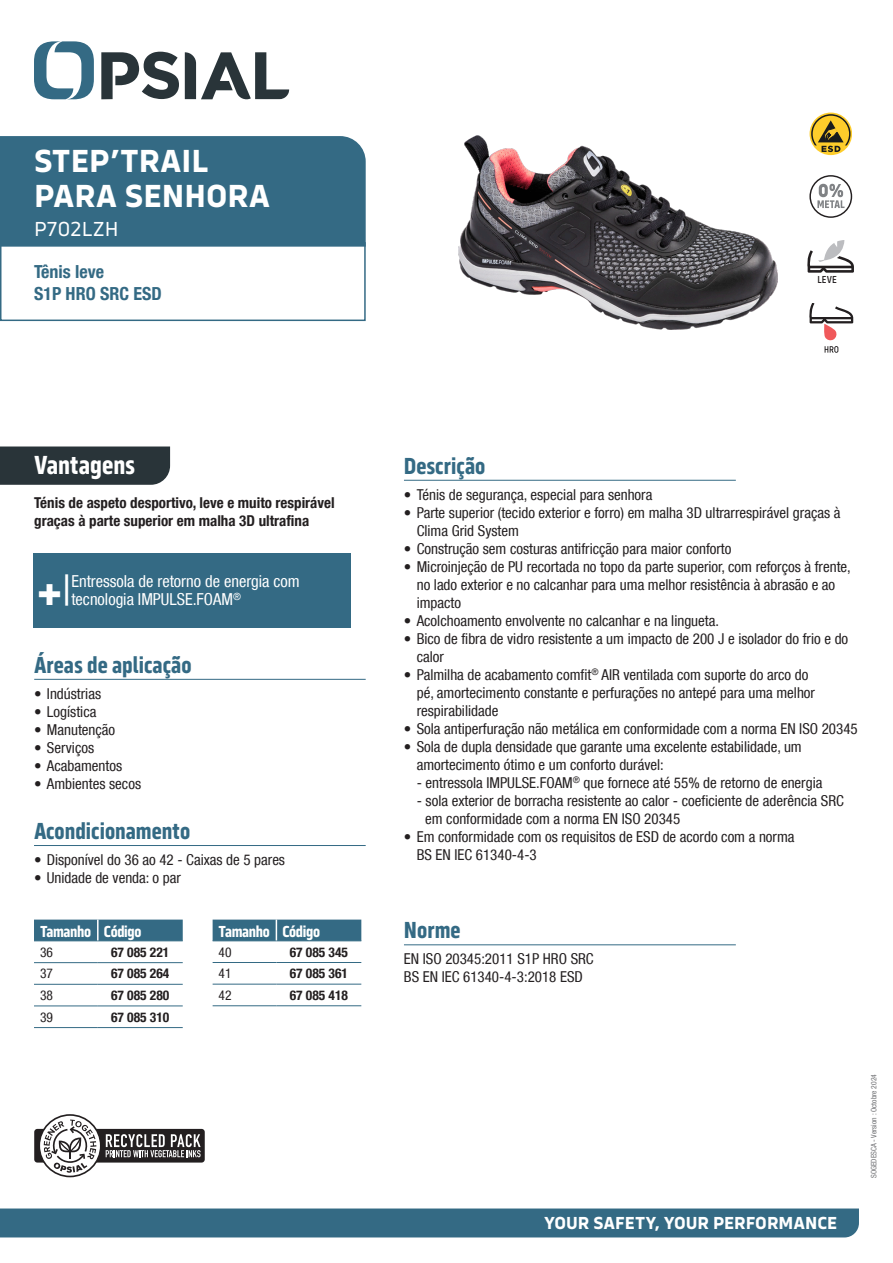
<style>
.page{position:relative;width:893px;height:1263px;background:#fff}
.page>*{position:absolute;margin:0;border:0;box-sizing:border-box;transform-origin:0 0}
.PLUS_PRODUIT_TXT{font:900 condensed 41.7px "Helvetica Neue LT Com";color:#fff}
.NOM_PRODUIT_NC{font:700 33px/34.5px "Serca";color:#fff}
.Benefices{font:700 27px "Serca Condensed";color:#fff}
.Sous-titres{font:700 24px "Serca Condensed";color:#346a84}
.Code_P{font:21px "Serca";letter-spacing:-.005em;color:#fff}
.t1{font:700 18px "Serca";color:#fff}
.PLUS_PRODUIT{font:700 condensed 18px "Helvetica Neue LT Com";color:#346a84}
.PLUS_PRODUIT_TXT-2{font:condensed 16.5px/18px "Helvetica Neue LT Com";color:#fff}
.tableauTitre{font:700 16.5px "Serca Condensed";letter-spacing:-.02em;color:#fff}
.Texte{font:condensed 15px/18px "Helvetica Neue LT Com";color:#231f20}
.Puces_benefices{font:700 condensed 15px/18px "Helvetica Neue LT Com";color:#231f20}
.Puces_texte_regular{font:condensed 15px "Helvetica Neue LT Com";color:#231f20}
.TableauCode{font:700 condensed 13.5px "Helvetica Neue LT Com";color:#231f20}
.tableau{font:condensed 13.5px "Helvetica Neue LT Com";color:#231f20}
.Puces_texte_regular-2{font:500 10.5px "Serca Condensed";color:#231f20}
.Date{font:condensed 7.5px "Helvetica Neue LT Com";color:#6c6d70}
.s1{font-weight:400}
</style>
<div class="page">
<svg style="left:34px;top:41px;width:60px;height:58px"></svg>
<svg style="left:185px;top:52px;width:104px;height:48px"></svg>
<svg style="left:101px;top:52px;width:78px;height:47px"></svg>
<div style="left:0;top:1208px;width:859px;height:29px;background:#346a84"></div>
<hr style="left:34px;top:845px;width:332px;height:1px;background:#346a84">
<div style="left:34px;top:919px;width:149px;height:21px;background:#346a84"></div>
<hr style="left:34px;top:940px;width:64px;height:1px;background:#346a84">
<hr style="left:98px;top:940px;width:85px;height:1px;background:#346a84">
<hr style="left:34px;top:962px;width:64px;height:1px;background:#346a84">
<hr style="left:98px;top:962px;width:85px;height:1px;background:#346a84">
<hr style="left:34px;top:984px;width:64px;height:1px;background:#346a84">
<hr style="left:98px;top:984px;width:85px;height:1px;background:#346a84">
<hr style="left:34px;top:1005px;width:64px;height:1px;background:#346a84">
<hr style="left:98px;top:1005px;width:85px;height:1px;background:#346a84">
<hr style="left:34px;top:1027px;width:64px;height:1px;background:#346a84">
<hr style="left:98px;top:1027px;width:85px;height:1px;background:#346a84">
<hr style="left:97px;top:919px;width:2px;height:21px;background:#fff">
<hr style="left:213px;top:962px;width:63px;height:1px;background:#346a84">
<hr style="left:276px;top:962px;width:85px;height:1px;background:#346a84">
<hr style="left:213px;top:984px;width:63px;height:1px;background:#346a84">
<hr style="left:276px;top:984px;width:85px;height:1px;background:#346a84">
<hr style="left:213px;top:1005px;width:63px;height:1px;background:#346a84">
<hr style="left:276px;top:1005px;width:85px;height:1px;background:#346a84">
<svg style="left:213px;top:919px;width:148px;height:22px;background:#3b6f88"></svg>
<hr style="left:404px;top:480px;width:332px;height:1px;background:#346a84">
<div style="left:0;top:446px;width:170px;height:39px;background:#293439"></div>
<div style="left:0;top:242px;width:366px;height:79px;border:2px solid #346a84"></div>
<div style="left:0;top:136px;width:366px;height:111px;background:#346a84"></div>
<hr style="left:34px;top:679px;width:332px;height:1px;background:#346a84">
<hr style="left:404px;top:944px;width:332px;height:1px;background:#346a84">
<div style="left:34px;top:1129px;width:171px;height:33px;background:#231f20;border-radius:3px"></div>
<svg style="left:38px;top:1114px;width:163px;height:63px"></svg>
<div style="left:809px;top:175px;width:43px;height:43px;border:1px solid #231f20;border-radius:50%"></div>
<svg style="left:809px;top:303px;width:44px;height:50px"></svg>
<svg style="left:810px;top:113px;width:42px;height:42px"></svg>
<svg style="left:811px;top:114px;width:39px;height:38px"></svg>
<svg style="left:807px;top:240px;width:47px;height:33px"></svg>
<div style="left:33px;top:553px;width:318px;height:74px;background:#346a84"></div>
<svg style="left:817px;top:184px;width:27px;height:24px"></svg>
<img style="left:459px;top:135px;width:319px;height:194px">
<p class="NOM_PRODUIT_NC" style="left:34px;top:143px;width:238px">STEP’TRAIL<br>PARA SENHORA</p>
<p class="Code_P" style="left:34px;top:217px;width:86px">P702LZH</p>
<p class="PLUS_PRODUIT" style="left:34px;top:261px;width:72px">Tênis leve</p>
<p class="PLUS_PRODUIT" style="left:34px;top:283px;width:129px">S1P HRO SRC ESD</p>
<p class="Puces_texte_regular-2" style="left:817px;top:274px;width:21px">LEVE</p>
<p class="Benefices" style="left:34px;top:449px;width:102px">Vantagens</p>
<p class="Puces_benefices" style="left:34px;top:494px;width:302px">Ténis de aspeto desportivo, leve e muito respirável graças à parte superior em malha 3D ultrafina</p>
<p class="PLUS_PRODUIT_TXT" style="left:37px;top:565px;width:36px">+<span class="s1">|</span></p>
<p class="PLUS_PRODUIT_TXT-2" style="left:71px;top:572px;width:230px">Entressola de retorno de energia com tecnologia IMPULSE.FOAM<sup>®</sup></p>
<p class="Sous-titres" style="left:34px;top:651px;width:159px">Áreas de aplicação</p>
<p class="Texte" style="left:34px;top:684px;width:68px">• Indústrias</p>
<p class="Texte" style="left:34px;top:702px;width:64px">• Logística</p>
<p class="Texte" style="left:34px;top:720px;width:83px">• Manutenção</p>
<p class="Texte" style="left:34px;top:738px;width:61px">• Serviços</p>
<p class="Texte" style="left:34px;top:756px;width:89px">• Acabamentos</p>
<p class="Texte" style="left:34px;top:774px;width:108px">• Ambientes secos</p>
<p class="Sous-titres" style="left:34px;top:817px;width:158px">Acondicionamento</p>
<p class="Texte" style="left:34px;top:850px;width:253px">• Disponível do 36 ao 42 - Caixas de 5 pares</p>
<p class="Texte" style="left:34px;top:868px;width:148px">• Unidade de venda: o par</p>
<p class="tableauTitre" style="left:40px;top:921px;width:53px">Tamanho</p>
<p class="tableauTitre" style="left:104px;top:921px;width:39px">Código</p>
<p class="tableau" style="left:40px;top:944px;width:14px">36</p>
<p class="TableauCode" style="left:111px;top:944px;width:60px">67 085 221</p>
<p class="tableau" style="left:40px;top:965px;width:14px">37</p>
<p class="TableauCode" style="left:111px;top:965px;width:60px">67 085 264</p>
<p class="tableau" style="left:40px;top:987px;width:14px">38</p>
<p class="TableauCode" style="left:111px;top:987px;width:60px">67 085 280</p>
<p class="tableau" style="left:40px;top:1009px;width:14px">39</p>
<p class="TableauCode" style="left:111px;top:1009px;width:60px">67 085 310</p>
<p class="tableauTitre" style="left:219px;top:921px;width:53px">Tamanho</p>
<p class="tableauTitre" style="left:282px;top:921px;width:39px">Código</p>
<p class="tableau" style="left:219px;top:944px;width:14px">40</p>
<p class="TableauCode" style="left:290px;top:943px;width:60px">67 085 345</p>
<p class="tableau" style="left:219px;top:965px;width:14px">41</p>
<p class="TableauCode" style="left:290px;top:965px;width:60px">67 085 361</p>
<p class="tableau" style="left:219px;top:987px;width:14px">42</p>
<p class="TableauCode" style="left:290px;top:987px;width:60px">67 085 418</p>
<p class="Sous-titres" style="left:404px;top:452px;width:83px">Descrição</p>
<p class="Texte" style="left:404px;top:485px;width:250px">• Ténis de segurança, especial para senhora</p>
<p class="Texte" style="left:417px;top:503px;width:425px;text-indent:-13px">• Parte superior (tecido exterior e forro) em malha 3D ultrarrespirável graças à<br>Clima Grid System</p>
<p class="Texte" style="left:404px;top:539px;width:329px">• Construção sem costuras antifricção para maior conforto</p>
<p class="Texte" style="left:417px;top:557px;width:436px;text-indent:-13px">• Microinjeção de PU recortada no topo da parte superior, com reforços à frente, no lado exterior e no calcanhar para uma melhor resistência à abrasão e ao impacto</p>
<p class="Texte" style="left:404px;top:611px;width:317px">• Acolchoamento envolvente no calcanhar e na lingueta.</p>
<p class="Texte" style="left:417px;top:629px;width:433px;text-indent:-13px">• Bico de fibra de vidro resistente a um impacto de 200 J e isolador do frio e do calor</p>
<p class="Texte" style="left:417px;top:665px;width:400px;text-indent:-13px">• Palmilha de acabamento comfit<sup>®</sup> AIR ventilada com suporte do arco do pé, amortecimento constante e perfurações no antepé para uma melhor respirabilidade</p>
<p class="Texte" style="left:404px;top:719px;width:455px">• Sola antiperfuração não metálica em conformidade com a norma EN ISO 20345</p>
<p class="Texte" style="left:417px;top:737px;width:387px;text-indent:-13px">• Sola de dupla densidade que garante uma excelente estabilidade, um amortecimento ótimo e um conforto durável:</p>
<p class="Texte" style="left:417px;top:773px;width:407px">- entressola IMPULSE.FOAM<sup>®</sup> que fornece até 55% de retorno de energia</p>
<p class="Texte" style="left:425px;top:791px;width:420px;text-indent:-9px">- sola exterior de borracha resistente ao calor - coeficiente de aderência SRC em conformidade com a norma EN ISO 20345</p>
<p class="Texte" style="left:417px;top:827px;width:379px;text-indent:-13px">• Em conformidade com os requisitos de ESD de acordo com a norma<br>BS EN IEC 61340-4-3</p>
<p class="Sous-titres" style="left:404px;top:916px;width:58px">Norme</p>
<p class="Puces_texte_regular" style="left:404px;top:950px;width:191px">EN ISO 20345:2011 S1P HRO SRC</p>
<p class="Puces_texte_regular" style="left:404px;top:968px;width:180px">BS EN IEC 61340-4-3:2018 ESD</p>
<p class="t1" style="left:544px;top:1212px;width:295px">YOUR SAFETY, YOUR PERFORMANCE</p>
<p class="Date" style="left:869px;top:1178px;width:105px;rotate:-90deg">SOGEDESCA - Version : Octobre 2024</p>
</div>
